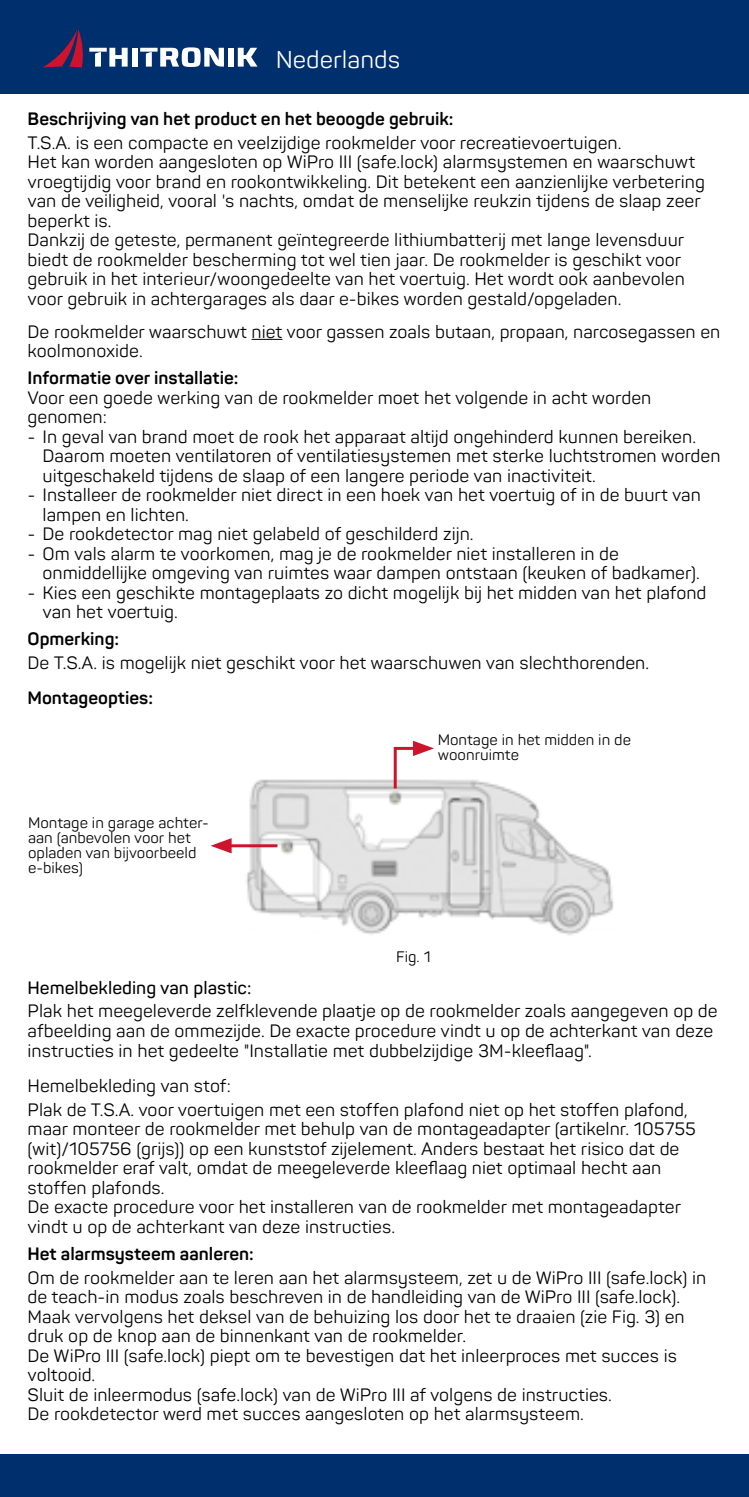
<style>
.page{position:relative;width:749px;height:1497px;background:#fff}
.page>*{position:absolute;margin:0;border:0;box-sizing:border-box;transform-origin:0 0}
.t1{font:24px "Panton";color:#fff}
.t2{font:18px "Panton";color:#000}
.t3{font:17.7px/19.5px "Panton";color:#000}
.t4{font:700 17.7px "Panton";color:#000}
.t5{font:600 17.7px "Panton";color:#000}
.t6{font:15px/15px "Panton";color:#000}
.s1{font-size:17.7px}
</style>
<div class="page">
<div style="left:0;top:0;width:748px;height:94px;background:#002f6e"></div>
<div style="left:0;top:1454px;width:748px;height:43px;background:#002f6e"></div>
<svg style="left:238px;top:48px;width:19px;height:19px"></svg>
<div style="left:228px;top:48px;width:6px;height:19px;background:#fff"></div>
<svg style="left:140px;top:47px;width:84px;height:20px"></svg>
<div style="left:131px;top:48px;width:6px;height:19px;background:#fff"></div>
<svg style="left:43px;top:29px;width:85px;height:39px"></svg>
<hr style="left:251px;top:339px;width:31px;height:1px;background:#000">
<img style="left:237px;top:779px;width:377px;height:157px">
<svg style="left:392px;top:741px;width:42px;height:50px"></svg>
<hr style="left:227px;top:844px;width:50px;height:3px;background:#ce132d">
<svg style="left:210px;top:838px;width:21px;height:15px"></svg>
<h1 class="t1" style="left:276px;top:44px;width:126px">Nederlands</h1>
<p class="t4" style="left:28px;top:107px;width:427px">Beschrijving van het product en het beoogde gebruik:</p>
<p class="t3" style="left:28px;top:132px;width:678px">T.S.A. is een compacte en veelzijdige rookmelder voor recreatievoertuigen.<br>Het kan worden aangesloten op WiPro III (safe.lock) alarmsystemen en waarschuwt vroegtijdig voor brand en rookontwikkeling. Dit betekent een aanzienlijke verbetering van de veiligheid, vooral 's nachts, omdat de menselijke reukzin tijdens de slaap zeer beperkt is.<br>Dankzij de geteste, permanent geïntegreerde lithiumbatterij met lange levensduur biedt de rookmelder bescherming tot wel tien jaar. De rookmelder is geschikt voor gebruik in het interieur/woongedeelte van het voertuig. Het wordt ook aanbevolen voor gebruik in achtergarages als daar e-bikes worden gestald/opgeladen.</p>
<p class="t3" style="left:28px;top:322px;width:694px">De rookmelder waarschuwt niet voor gassen zoals butaan, propaan, narcosegassen en koolmonoxide.</p>
<p class="t4" style="left:28px;top:367px;width:212px">Informatie over installatie:</p>
<p class="t3" style="left:28px;top:388px;width:625px">Voor een goede werking van de rookmelder moet het volgende in acht worden genomen:</p>
<p class="t3" style="left:43px;top:427px;width:679px;text-indent:-15px">- In geval van brand moet de rook het apparaat altijd ongehinderd kunnen bereiken.<br>Daarom moeten ventilatoren of ventilatiesystemen met sterke luchtstromen worden uitgeschakeld tijdens de slaap of een langere periode van inactiviteit.</p>
<p class="t3" style="left:43px;top:485px;width:659px;text-indent:-15px">- Installeer de rookmelder niet direct in een hoek van het voertuig of in de buurt van lampen en lichten.</p>
<p class="t3" style="left:28px;top:524px;width:447px">- De rookdetector mag niet gelabeld of geschilderd zijn.</p>
<p class="t3" style="left:43px;top:544px;width:658px;text-indent:-15px">- Om vals alarm te voorkomen, mag je de rookmelder niet installeren in de onmiddellijke omgeving van ruimtes waar dampen ontstaan (keuken of badkamer).</p>
<p class="t3" style="left:28px;top:583px;width:680px">- Kies een geschikte montageplaats zo dicht mogelijk bij het midden van het plafond</p>
<p class="t2" style="left:43px;top:601px;width:137px"><span class="s1">van het</span> voertuig<span class="s1">.</span></p>
<p class="t4" style="left:28px;top:628px;width:93px">Opmerking:</p>
<p class="t3" style="left:28px;top:653px;width:623px">De T.S.A. is mogelijk niet geschikt voor het waarschuwen van slechthorenden.</p>
<p class="t4" style="left:28px;top:687px;width:127px">Montageopties:</p>
<p class="t6" style="left:28px;top:815px;width:182px">Montage in garage achter&shy;aan (anbevolen voor het opladen van bijvoorbeeld e-bikes)</p>
<p class="t6" style="left:437px;top:732px;width:195px">Montage in het midden in de woonruimte</p>
<p class="t6" style="left:396px;top:949px;width:36px">Fig. 1</p>
<p class="t5" style="left:28px;top:976px;width:225px">Hemelbekleding van plastic:</p>
<p class="t3" style="left:28px;top:1001px;width:691px">Plak het meegeleverde zelfklevende plaatje op de rookmelder zoals aangegeven op de afbeelding aan de ommezijde. De exacte procedure vindt u op de achterkant van deze instructies in het gedeelte "Installatie met dubbelzijdige 3M-kleeflaag".</p>
<p class="t3" style="left:28px;top:1074px;width:661px;line-height:23.7px">Hemelbekleding van stof:<br>Plak de T.S.A. voor voertuigen met een stoffen plafond niet op het stoffen plafond,</p>
<p class="t3" style="left:28px;top:1119px;width:669px">maar monteer de rookmelder met behulp van de montageadapter (artikelnr. 105755 (wit)/105756 (grijs)) op een kunststof zijelement. Anders bestaat het risico dat de rookmelder eraf valt, omdat de meegeleverde kleeflaag niet optimaal hecht aan stoffen plafonds.<br>De exacte procedure voor het installeren van de rookmelder met montageadapter vindt u op de achterkant van deze instructies.</p>
<p class="t4" style="left:28px;top:1242px;width:228px">Het alarmsysteem aanleren:</p>
<p class="t3" style="left:28px;top:1267px;width:680px">Om de rookmelder aan te leren aan het alarmsysteem, zet u de WiPro III (safe.lock) in de teach-in modus zoals beschreven in de handleiding van de WiPro III (safe.lock).<br>Maak vervolgens het deksel van de behuizing los door het te draaien (zie Fig. 3) en druk op de knop aan de binnenkant van de rookmelder.<br>De WiPro III (safe.lock) piept om te bevestigen dat het inleerproces met succes is voltooid.<br>Sluit de inleermodus (safe.lock) van de WiPro III af volgens de instructies.<br>De rookdetector werd met succes aangesloten op het alarmsysteem.</p>
</div>
